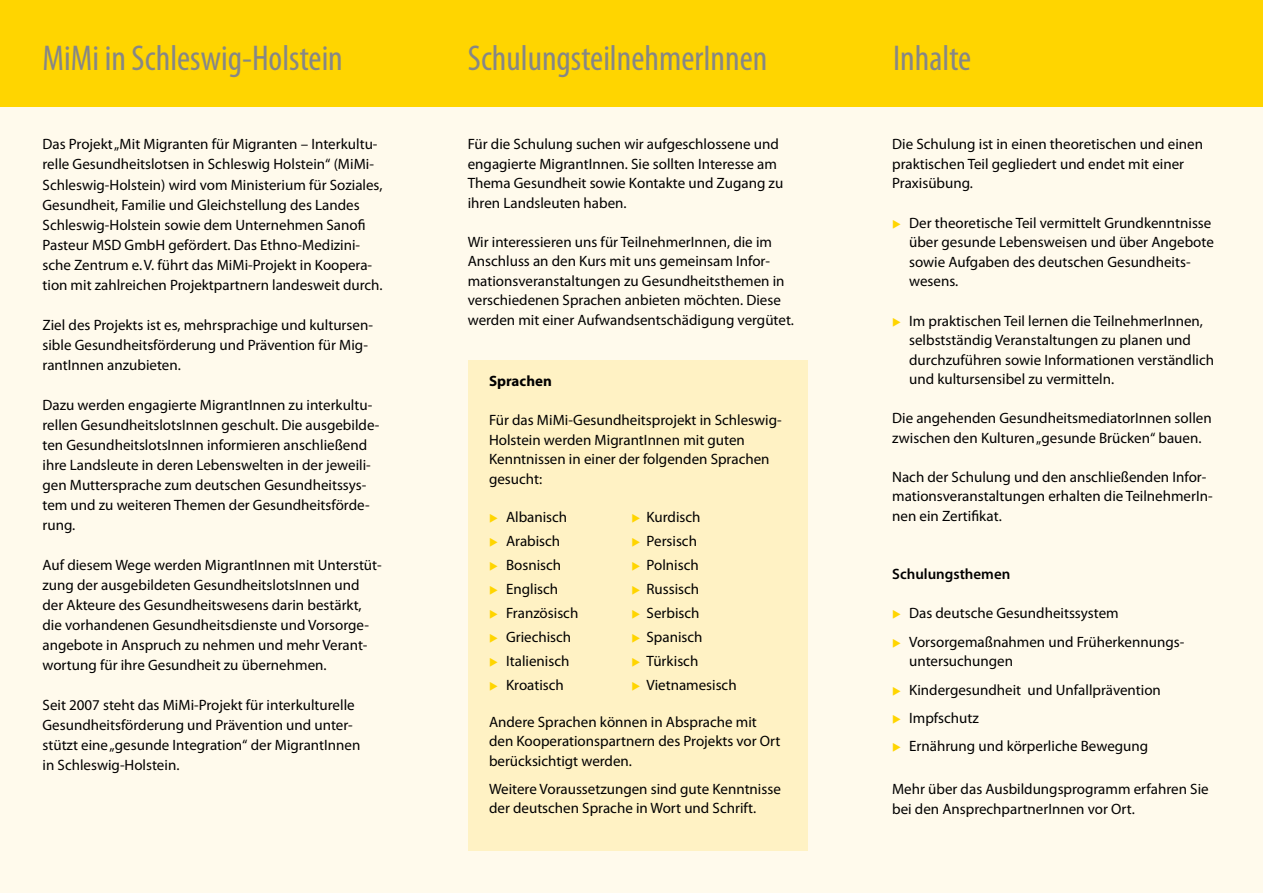
<style>
.page{position:relative;width:1263px;height:893px;background:#fff}
.page>*{position:absolute;margin:0;border:0;box-sizing:border-box;transform-origin:0 0}
.t1{font:condensed 36px "Myriad Pro";color:#868786}
.t2{font:15px/19.5px "Myriad Pro";color:#000}
.t3{font:600 15px "Myriad Pro";color:#000}
.t4{font:700 15px "Myriad Pro";color:#000}
.s1{color:#ffd500}
</style>
<div class="page">
<div style="left:0;top:101px;width:1263px;height:792px;background:#fffaec"></div>
<div style="left:0;top:0;width:1263px;height:106px;background:#ffd500"></div>
<div style="left:468px;top:360px;width:340px;height:490px;background:#fff2c4"></div>
<h1 class="t1" style="left:43px;top:36px;width:302px">MiMi in Schleswig-Holstein</h1>
<p class="t2" style="left:43px;top:134px;width:342px;line-height:20.1px">Das Projekt „Mit Migranten für Migranten – Interkultu&shy;relle Gesundheitslotsen in Schleswig Holstein“ (MiMi-Schleswig-Holstein) wird vom Ministerium für Soziales, Gesundheit, Familie und Gleichstellung des Landes Schleswig-Holstein sowie dem Unternehmen Sanofi Pasteur MSD GmbH gefördert. Das Ethno-Medizini&shy;sche Zentrum e.V. führt das MiMi-Projekt in Koopera&shy;tion mit zahlreichen Projektpartnern landesweit durch.</p>
<p class="t2" style="left:43px;top:314px;width:332px;line-height:20.1px">Ziel des Projekts ist es, mehrsprachige und kultursen&shy;sible Gesundheitsförderung und Prävention für Mig&shy;rantInnen anzubieten.</p>
<p class="t2" style="left:43px;top:395px;width:338px;line-height:20px">Dazu werden engagierte MigrantInnen zu interkultu&shy;rellen GesundheitslotsInnen geschult. Die ausgebilde&shy;ten GesundheitslotsInnen informieren anschließend ihre Landsleute in deren Lebenswelten in der jeweili&shy;gen Muttersprache zum deutschen Gesundheitssys&shy;tem und zu weiteren Themen der Gesundheitsförde&shy;rung.</p>
<p class="t2" style="left:43px;top:555px;width:341px;line-height:20px">Auf diesem Wege werden MigrantInnen mit Unterstüt&shy;zung der ausgebildeten GesundheitslotsInnen und der Akteure des Gesundheitswesens darin bestärkt, die vorhandenen Gesundheitsdienste und Vorsorge&shy;angebote in Anspruch zu nehmen und mehr Verant&shy;wortung für ihre Gesundheit zu übernehmen.</p>
<p class="t2" style="left:43px;top:695px;width:319px;line-height:20px">Seit 2007 steht das MiMi-Projekt für interkulturelle Gesundheitsförderung und Prävention und unter&shy;stützt eine „gesunde Integration“ der MigrantInnen in Schleswig-Holstein.</p>
<h1 class="t1" style="left:468px;top:36px;width:301px">SchulungsteilnehmerInnen</h1>
<h1 class="t1" style="left:893px;top:36px;width:80px">Inhalte</h1>
<p class="t2" style="left:468px;top:134px;width:317px">Für die Schulung suchen wir aufgeschlossene und engagierte MigrantInnen. Sie sollten Interesse am Thema Gesundheit sowie Kontakte und Zugang zu ihren Landsleuten haben.</p>
<p class="t2" style="left:468px;top:232px;width:328px">Wir interessieren uns für TeilnehmerInnen, die im Anschluss an den Kurs mit uns gemeinsam Infor&shy;mationsveranstaltungen zu Gesundheitsthemen in verschiedenen Sprachen anbieten möchten. Diese werden mit einer Aufwandsentschädigung vergütet.</p>
<p class="t4" style="left:489px;top:371px;width:64px">Sprachen</p>
<p class="t2" style="left:489px;top:410px;width:294px">Für das MiMi-Gesundheitsprojekt in Schleswig-Holstein werden MigrantInnen mit guten Kenntnissen in einer der folgenden Sprachen gesucht:</p>
<p class="t2" style="left:489px;top:506px;width:80px"><span class="s1">◆</span> Albanisch</p>
<p class="t2" style="left:631px;top:506px;width:71px"><span class="s1">◆</span> Kurdisch</p>
<p class="t2" style="left:489px;top:531px;width:73px"><span class="s1">◆</span> Arabisch</p>
<p class="t2" style="left:631px;top:531px;width:67px"><span class="s1">◆</span> Persisch</p>
<p class="t2" style="left:489px;top:555px;width:74px"><span class="s1">◆</span> Bosnisch</p>
<p class="t2" style="left:631px;top:555px;width:69px"><span class="s1">◆</span> Polnisch</p>
<p class="t2" style="left:489px;top:579px;width:71px"><span class="s1">◆</span> Englisch</p>
<p class="t2" style="left:631px;top:579px;width:69px"><span class="s1">◆</span> Russisch</p>
<p class="t2" style="left:489px;top:603px;width:91px"><span class="s1">◆</span> Französisch</p>
<p class="t2" style="left:631px;top:603px;width:69px"><span class="s1">◆</span> Serbisch</p>
<p class="t2" style="left:489px;top:627px;width:84px"><span class="s1">◆</span> Griechisch</p>
<p class="t2" style="left:631px;top:627px;width:72px"><span class="s1">◆</span> Spanisch</p>
<p class="t2" style="left:489px;top:651px;width:82px"><span class="s1">◆</span> Italienisch</p>
<p class="t2" style="left:631px;top:651px;width:68px"><span class="s1">◆</span> Türkisch</p>
<p class="t2" style="left:489px;top:675px;width:76px"><span class="s1">◆</span> Kroatisch</p>
<p class="t2" style="left:631px;top:675px;width:107px"><span class="s1">◆</span> Vietnamesisch</p>
<p class="t2" style="left:489px;top:712px;width:293px">Andere Sprachen können in Absprache mit den Kooperationspartnern des Projekts vor Ort berücksichtigt werden.</p>
<p class="t2" style="left:489px;top:779px;width:293px">Weitere Voraussetzungen sind gute Kenntnisse der deutschen Sprache in Wort und Schrift.</p>
<p class="t2" style="left:892px;top:134px;width:312px">Die Schulung ist in einen theoretischen und einen praktischen Teil gegliedert und endet mit einer<br>Praxisübung.</p>
<p class="t2" style="left:909px;top:213px;width:306px;text-indent:-17px"><span class="s1">◆</span> Der theoretische Teil vermittelt Grundkenntnisse über gesunde Lebensweisen und über Angebote sowie Aufgaben des deutschen Gesundheits&shy;wesens.</p>
<p class="t2" style="left:909px;top:311px;width:306px;text-indent:-17px"><span class="s1">◆</span> Im praktischen Teil lernen die TeilnehmerInnen, selbstständig Veranstaltungen zu planen und durchzuführen sowie Informationen verständlich und kultursensibel zu vermitteln.</p>
<p class="t2" style="left:892px;top:408px;width:321px">Die angehenden GesundheitsmediatorInnen sollen zwischen den Kulturen „gesunde Brücken“ bauen.</p>
<p class="t2" style="left:892px;top:467px;width:322px">Nach der Schulung und den anschließenden Infor&shy;mationsveranstaltungen erhalten die TeilnehmerIn&shy;nen ein Zertifikat.</p>
<p class="t3" style="left:892px;top:564px;width:120px">Schulungsthemen</p>
<p class="t2" style="left:892px;top:603px;width:228px"><span class="s1">◆</span> Das deutsche Gesundheitssystem</p>
<p class="t2" style="left:909px;top:632px;width:277px;text-indent:-17px"><span class="s1">◆</span> Vorsorgemaßnahmen und Früherkennungs&shy;untersuchungen</p>
<p class="t2" style="left:892px;top:679px;width:270px"><span class="s1">◆</span> Kindergesundheit und Unfallprävention</p>
<p class="t2" style="left:892px;top:708px;width:88px"><span class="s1">◆</span> Impfschutz</p>
<p class="t2" style="left:892px;top:736px;width:258px"><span class="s1">◆</span> Ernährung und körperliche Bewegung</p>
<p class="t2" style="left:892px;top:779px;width:318px">Mehr über das Ausbildungsprogramm erfahren Sie bei den AnsprechpartnerInnen vor Ort.</p>
</div>
